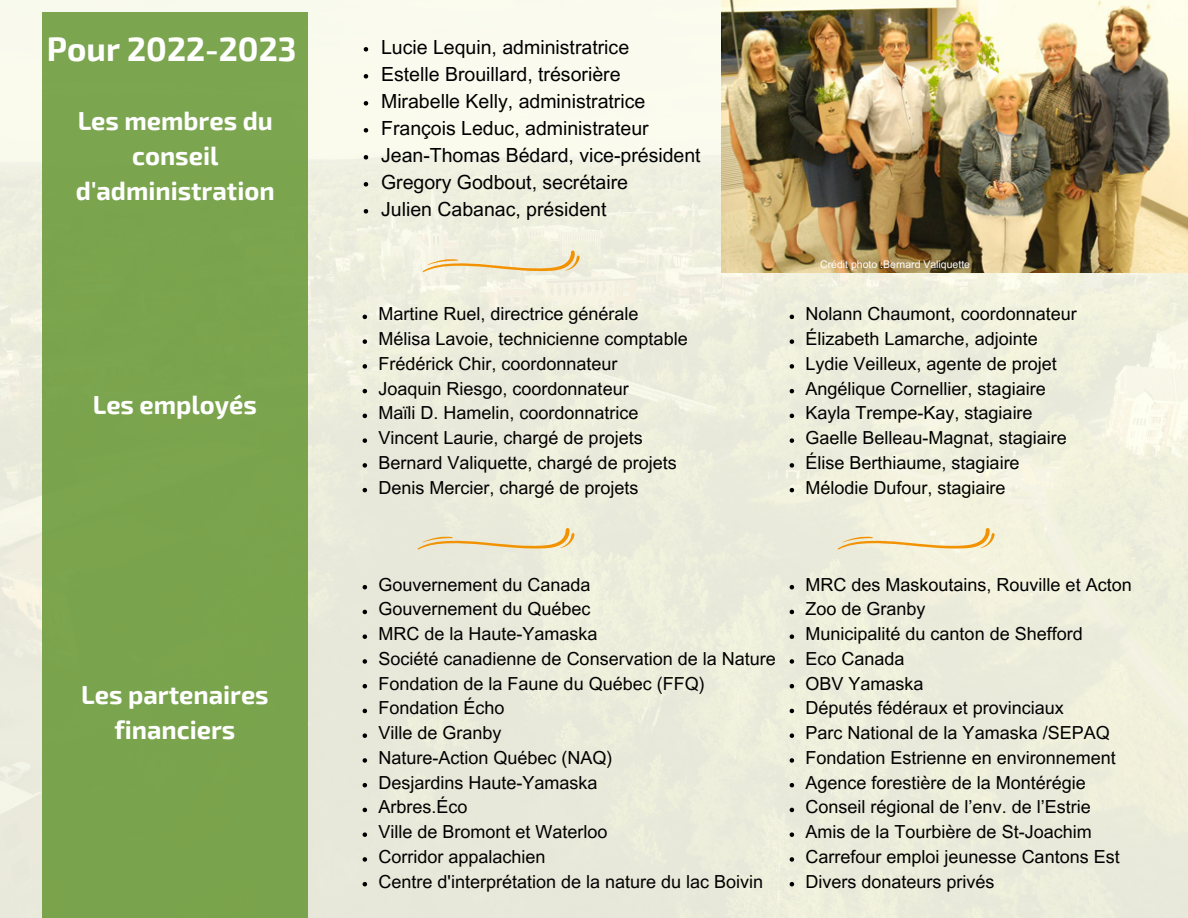
<style>
.page{position:relative;width:1188px;height:918px;background:#fff}
.page>*{position:absolute;margin:0;border:0;box-sizing:border-box;transform-origin:0 0}
.t1{font:700 33px "Exo 2";color:#fff}
.t2{font:700 25.5px/34.8px "Exo 2";color:#fff;text-align:center}
.t3{font:19.5px "Arial MT Pro";color:#000}
.t4{font:18px "Arial MT Pro";color:#000}
.t5{font:10.5px "Arial MT Pro";color:#fff}
</style>
<div class="page">
<img style="left:0;top:0;width:1188px;height:918px">
<img style="left:721px;top:0;width:467px;height:272px">
<svg style="left:790px;top:315px;width:4px;height:4px"></svg>
<svg style="left:790px;top:339px;width:4px;height:5px"></svg>
<svg style="left:790px;top:364px;width:4px;height:5px"></svg>
<svg style="left:790px;top:389px;width:4px;height:4px"></svg>
<svg style="left:790px;top:414px;width:4px;height:4px"></svg>
<svg style="left:790px;top:438px;width:4px;height:5px"></svg>
<svg style="left:790px;top:463px;width:4px;height:5px"></svg>
<svg style="left:790px;top:488px;width:4px;height:4px"></svg>
<div style="left:42px;top:12px;width:266px;height:906px;background:#7aa44d"></div>
<svg style="left:422px;top:250px;width:158px;height:22px;background:#efe1bf"></svg>
<svg style="left:364px;top:47px;width:4px;height:5px"></svg>
<svg style="left:364px;top:74px;width:4px;height:5px"></svg>
<svg style="left:364px;top:101px;width:4px;height:5px"></svg>
<svg style="left:364px;top:128px;width:4px;height:5px"></svg>
<svg style="left:364px;top:155px;width:4px;height:5px"></svg>
<svg style="left:364px;top:182px;width:4px;height:5px"></svg>
<svg style="left:364px;top:209px;width:4px;height:5px"></svg>
<svg style="left:363px;top:585px;width:4px;height:4px"></svg>
<svg style="left:363px;top:610px;width:4px;height:4px"></svg>
<svg style="left:363px;top:634px;width:4px;height:5px"></svg>
<svg style="left:363px;top:659px;width:4px;height:5px"></svg>
<svg style="left:363px;top:684px;width:4px;height:4px"></svg>
<svg style="left:363px;top:709px;width:4px;height:4px"></svg>
<svg style="left:363px;top:733px;width:4px;height:5px"></svg>
<svg style="left:363px;top:758px;width:4px;height:5px"></svg>
<svg style="left:363px;top:783px;width:4px;height:4px"></svg>
<svg style="left:363px;top:808px;width:4px;height:4px"></svg>
<svg style="left:363px;top:832px;width:4px;height:5px"></svg>
<svg style="left:363px;top:857px;width:4px;height:5px"></svg>
<svg style="left:363px;top:882px;width:4px;height:4px"></svg>
<svg style="left:417px;top:527px;width:158px;height:23px;background:#ebdebd"></svg>
<svg style="left:790px;top:585px;width:4px;height:4px"></svg>
<svg style="left:790px;top:610px;width:4px;height:4px"></svg>
<svg style="left:790px;top:634px;width:4px;height:5px"></svg>
<svg style="left:790px;top:659px;width:4px;height:5px"></svg>
<svg style="left:790px;top:684px;width:4px;height:4px"></svg>
<svg style="left:790px;top:709px;width:4px;height:4px"></svg>
<svg style="left:790px;top:733px;width:4px;height:5px"></svg>
<svg style="left:790px;top:758px;width:4px;height:5px"></svg>
<svg style="left:790px;top:783px;width:4px;height:4px"></svg>
<svg style="left:790px;top:808px;width:4px;height:4px"></svg>
<svg style="left:790px;top:832px;width:4px;height:5px"></svg>
<svg style="left:790px;top:857px;width:4px;height:5px"></svg>
<svg style="left:790px;top:882px;width:4px;height:4px"></svg>
<svg style="left:363px;top:315px;width:4px;height:4px"></svg>
<svg style="left:363px;top:339px;width:4px;height:5px"></svg>
<svg style="left:363px;top:364px;width:4px;height:5px"></svg>
<svg style="left:363px;top:389px;width:4px;height:4px"></svg>
<svg style="left:363px;top:414px;width:4px;height:4px"></svg>
<svg style="left:363px;top:438px;width:4px;height:5px"></svg>
<svg style="left:363px;top:463px;width:4px;height:5px"></svg>
<svg style="left:363px;top:488px;width:4px;height:4px"></svg>
<svg style="left:837px;top:527px;width:158px;height:23px;background:#f2e4bf"></svg>
<p class="t1" style="left:47px;top:27px;width:251px">Pour 2022-2023</p>
<p class="t2" style="left:76px;top:103px;width:200px">Les membres du conseil d'administration</p>
<p class="t2" style="left:93px;top:386px;width:166px">Les employés</p>
<p class="t2" style="left:81px;top:676px;width:189px">Les partenaires financiers</p>
<p class="t3" style="left:381px;top:40px;width:250px">Lucie Lequin, administratrice</p>
<p class="t3" style="left:381px;top:67px;width:241px">Estelle Brouillard, trésorière</p>
<p class="t3" style="left:381px;top:94px;width:266px">Mirabelle Kelly, administratrice</p>
<p class="t3" style="left:381px;top:121px;width:269px">François Leduc, administrateur</p>
<p class="t3" style="left:381px;top:148px;width:321px">Jean-Thomas Bédard, vice-président</p>
<p class="t3" style="left:381px;top:175px;width:249px">Gregory Godbout, secrétaire</p>
<p class="t3" style="left:381px;top:202px;width:227px">Julien Cabanac, président</p>
<p class="t4" style="left:379px;top:307px;width:262px">Martine Ruel, directrice générale</p>
<p class="t4" style="left:379px;top:332px;width:311px">Mélisa Lavoie, technicienne comptable</p>
<p class="t4" style="left:379px;top:357px;width:241px">Frédérick Chir, coordonnateur</p>
<p class="t4" style="left:379px;top:381px;width:252px">Joaquin Riesgo, coordonnateur</p>
<p class="t4" style="left:379px;top:406px;width:262px">Maïli D. Hamelin, coordonnatrice</p>
<p class="t4" style="left:379px;top:431px;width:266px">Vincent Laurie, chargé de projets</p>
<p class="t4" style="left:379px;top:456px;width:300px">Bernard Valiquette, chargé de projets</p>
<p class="t4" style="left:379px;top:480px;width:262px">Denis Mercier, chargé de projets</p>
<p class="t5" style="left:820px;top:261px;width:151px">Crédit photo :Bernard Valiquette</p>
<p class="t4" style="left:806px;top:307px;width:273px">Nolann Chaumont, coordonnateur</p>
<p class="t4" style="left:806px;top:332px;width:234px">Élizabeth Lamarche, adjointe</p>
<p class="t4" style="left:806px;top:357px;width:253px">Lydie Veilleux, agente de projet</p>
<p class="t4" style="left:806px;top:381px;width:242px">Angélique Cornellier, stagiaire</p>
<p class="t4" style="left:806px;top:406px;width:229px">Kayla Trempe-Kay, stagiaire</p>
<p class="t4" style="left:806px;top:431px;width:263px">Gaelle Belleau-Magnat, stagiaire</p>
<p class="t4" style="left:806px;top:456px;width:216px">Élise Berthiaume, stagiaire</p>
<p class="t4" style="left:806px;top:480px;width:202px">Mélodie Dufour, stagiaire</p>
<p class="t4" style="left:379px;top:578px;width:214px">Gouvernement du Canada</p>
<p class="t4" style="left:379px;top:602px;width:214px">Gouvernement du Québec</p>
<p class="t4" style="left:379px;top:627px;width:221px">MRC de la Haute-Yamaska</p>
<p class="t4" style="left:379px;top:652px;width:399px">Société canadienne de Conservation de la Nature</p>
<p class="t4" style="left:379px;top:677px;width:328px">Fondation de la Faune du Québec (FFQ)</p>
<p class="t4" style="left:379px;top:701px;width:128px">Fondation Écho</p>
<p class="t4" style="left:379px;top:726px;width:125px">Ville de Granby</p>
<p class="t4" style="left:379px;top:751px;width:236px">Nature-Action Québec (NAQ)</p>
<p class="t4" style="left:379px;top:776px;width:221px">Desjardins Haute-Yamaska</p>
<p class="t4" style="left:379px;top:800px;width:91px">Arbres.Éco</p>
<p class="t4" style="left:379px;top:825px;width:231px">Ville de Bromont et Waterloo</p>
<p class="t4" style="left:379px;top:850px;width:169px">Corridor appalachien</p>
<p class="t4" style="left:379px;top:875px;width:386px">Centre d'interprétation de la nature du lac Boivin</p>
<p class="t4" style="left:806px;top:578px;width:328px">MRC des Maskoutains, Rouville et Acton</p>
<p class="t4" style="left:806px;top:602px;width:122px">Zoo de Granby</p>
<p class="t4" style="left:806px;top:627px;width:279px">Municipalité du canton de Shefford</p>
<p class="t4" style="left:806px;top:652px;width:101px">Eco Canada</p>
<p class="t4" style="left:806px;top:677px;width:120px">OBV Yamaska</p>
<p class="t4" style="left:806px;top:701px;width:260px">Députés fédéraux et provinciaux</p>
<p class="t4" style="left:806px;top:726px;width:306px">Parc National de la Yamaska /SEPAQ</p>
<p class="t4" style="left:806px;top:751px;width:312px">Fondation Estrienne en environnement</p>
<p class="t4" style="left:806px;top:776px;width:282px">Agence forestière de la Montérégie</p>
<p class="t4" style="left:806px;top:800px;width:287px">Conseil régional de l’env. de l’Estrie</p>
<p class="t4" style="left:806px;top:825px;width:288px">Amis de la Tourbière de St-Joachim</p>
<p class="t4" style="left:806px;top:850px;width:316px">Carrefour emploi jeunesse Cantons Est</p>
<p class="t4" style="left:806px;top:875px;width:191px">Divers donateurs privés</p>
</div>
